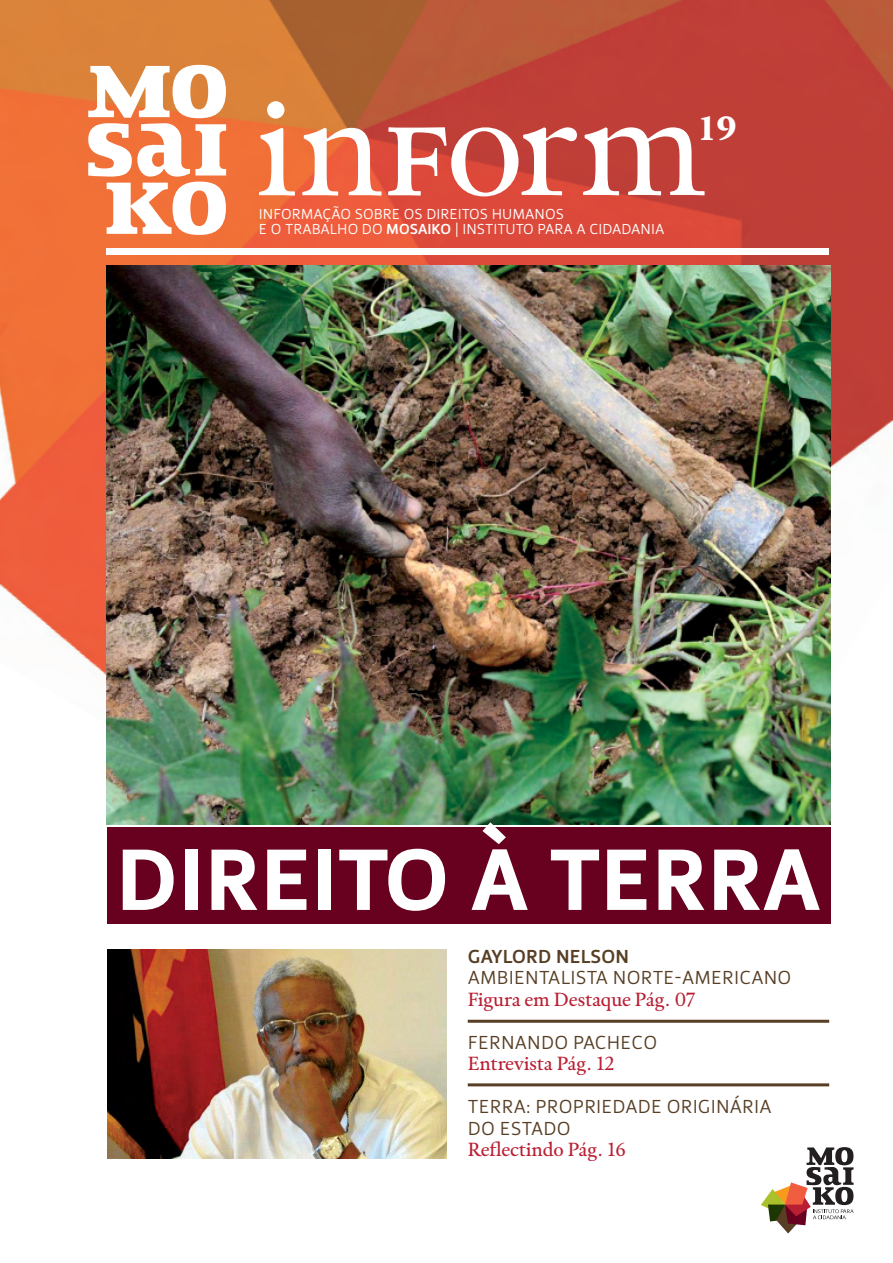
<style>
.page{position:relative;width:893px;height:1263px;background:#fff}
.page>*{position:absolute;margin:0;border:0;box-sizing:border-box;transform-origin:0 0}
.t1{font:90px "Priva Pro Four";letter-spacing:.015em;color:#fff}
.t2{font:700 34.5px "Capsa";color:#fff}
.t3{font:19.5px "Priva Pro One";letter-spacing:.01em;color:#573e24}
.t4{font:19.5px "Capsa";letter-spacing:-.01em;color:#b91f33}
.t5{font:19.5px "Priva Pro Three";letter-spacing:.01em;color:#573e24}
.t6{font:15px "Priva Pro One";color:#fff}
.s1{font-family:"Priva Pro Three"}
</style>
<div class="page">
<img style="left:0;top:0;width:893px;height:814px">
<svg style="left:259px;top:101px;width:446px;height:95px"></svg>
<svg style="left:88px;top:65px;width:138px;height:170px"></svg>
<div style="left:106px;top:249px;width:723px;height:6px;background:#fff"></div>
<hr style="left:468px;top:1020px;width:361px;height:3px;background:#573e24">
<hr style="left:468px;top:1083px;width:361px;height:3px;background:#573e24">
<svg style="left:761px;top:1147px;width:93px;height:86px"></svg>
<img style="left:106px;top:265px;width:724px;height:560px">
<div style="left:107px;top:828px;width:723px;height:96px;background:#68001f"></div>
<img style="left:107px;top:949px;width:339px;height:209px">
<p class="t6" style="left:259px;top:205px;width:306px">INFORMAÇÃO SOBRE OS DIREITOS HUMANOS</p>
<p class="t6" style="left:259px;top:220px;width:150px">E O TRABALHO DO <span class="s1">MOSAIKO</span></p>
<p class="t6" style="left:455px;top:220px;width:211px">| INSTITUTO PARA A CIDADANIA</p>
<p class="t2" style="left:699px;top:106px;width:39px">19</p>
<p class="t1" style="left:116px;top:822px;width:488px">DIREITO À TERR</p>
<p class="t1" style="left:764px;top:822px;width:58px">A</p>
<p class="t5" style="left:468px;top:944px;width:163px">GAYLORD N ELSON</p>
<p class="t3" style="left:468px;top:966px;width:12px">AMBIENTALISTA</p>
<p class="t3" style="left:613px;top:966px;width:13px">NORTE</p>
<p class="t3" style="left:674px;top:966px;width:21px">-AMERICANO</p>
<p class="t4" style="left:468px;top:986px;width:229px">Figura em Destaque Pág. 07</p>
<p class="t3" style="left:468px;top:1030px;width:24px">FERNANDO</p>
<p class="t3" style="left:573px;top:1030px;width:24px">PACHECO</p>
<p class="t4" style="left:468px;top:1051px;width:148px">Entrevista Pág. 12</p>
<p class="t3" style="left:468px;top:1094px;width:24px">TERRA</p>
<p class="t3" style="left:526px;top:1094px;width:34px">: PROPRIEDADE</p>
<p class="t3" style="left:667px;top:1094px;width:11px">ORIGIN</p>
<p class="t3" style="left:730px;top:1094px;width:23px">ÁRIA</p>
<p class="t3" style="left:468px;top:1116px;width:56px">DO ESTADO</p>
<p class="t4" style="left:468px;top:1136px;width:160px">Reflectindo Pág. 16</p>
</div>
